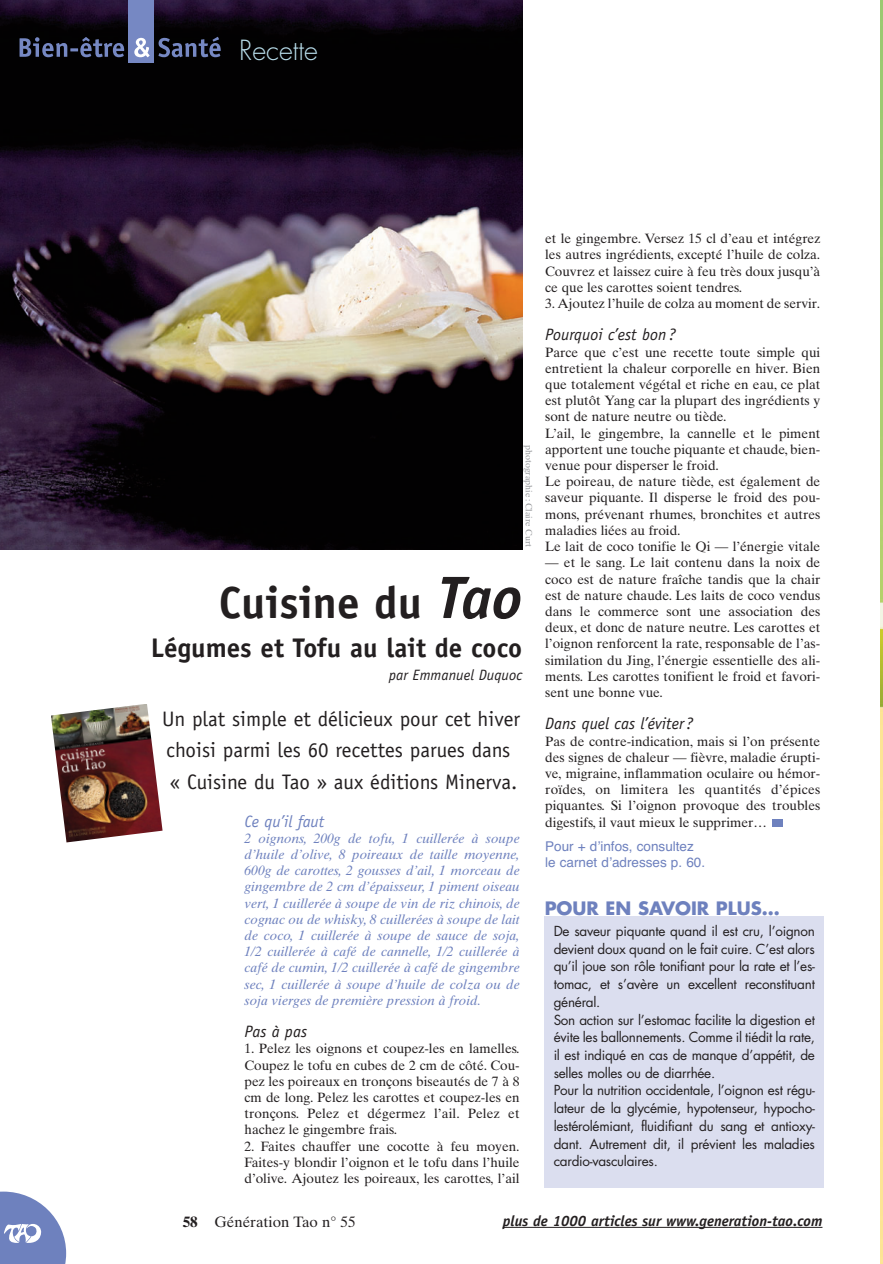
<style>
.page{position:relative;width:883px;height:1264px;background:#fff}
.page>*{position:absolute;margin:0;border:0;box-sizing:border-box;transform-origin:0 0}
.t1{font:700 45px "Officina Sans";color:#231f20}
.t2{font:700 27px "Officina Sans";color:#231f20}
.t3{font:300 27px "Futura";color:#b9deec}
.t4{font:21px/31.5px "Officina Sans";color:#231f20}
.t5{font:700 18px "Futura";color:#6e81be}
.t6{font:italic 16.5px "Officina Sans";color:#231f20}
.t7{font:italic 16.5px "Officina Sans";color:#6e81be}
.t8{font:italic 700 15px "Officina Sans";color:#231f20}
.t9{font:15px "Times Ten";color:#231f20}
.t10{font:italic 15px "Officina Sans";color:#231f20}
.t11{font:13.5px/16.2px "Times Ten";color:#231f20;text-align:justify}
.t12{font:13.5px/17.7px "Futura";letter-spacing:-.02em;color:#231f20}
.t13{font:italic 13.5px/16.2px "Times Ten";color:#6e81be;text-align:justify}
.t14{font:13.5px/16.2px "Helvetica";color:#6e81be}
.t15{font:9px "Times Ten";color:#939598}
.s1{font-style:italic;font-size:60px}
.s2{font-weight:700}
</style>
<div class="page">
<div style="left:771px;top:819px;width:11px;height:7px;background:#6e81be"></div>
<img style="left:0;top:0;width:522px;height:549px">
<svg style="left:0;top:1191px;width:66px;height:73px"></svg>
<div style="left:129px;top:0;width:25px;height:62px;background:#7688c3"></div>
<svg style="left:20px;top:37px;width:104px;height:20px;background:#2e354c"></svg>
<svg style="left:134px;top:38px;width:15px;height:19px"></svg>
<svg style="left:158px;top:37px;width:63px;height:20px"></svg>
<hr style="left:502px;top:1227px;width:320px;height:1px;background:#231f20">
<img style="left:880px;top:0;width:2px;height:1264px">
<div style="left:544px;top:916px;width:279px;height:271px;background:#dbdeef"></div>
<img style="left:51px;top:704px;width:111px;height:138px">
<p class="t3" style="left:239px;top:38px;width:80px">Recette</p>
<p class="t15" style="left:532px;top:445px;width:104px;rotate:90deg">photographie : Claire Curt</p>
<p class="t1" style="left:218px;top:585px;width:305px">Cuisine du <span class="s1">Tao</span></p>
<p class="t2" style="left:151px;top:637px;width:373px">Légumes et Tofu au lait de coco</p>
<p class="t10" style="left:389px;top:669px;width:135px">par Emmanuel Duquoc</p>
<p class="t4" style="left:162px;top:704px;width:359px">Un plat simple et délicieux pour cet hiver choisi parmi les 60 recettes parues dans « Cuisine du Tao » aux éditions Minerva.</p>
<p class="t7" style="left:244px;top:814px;width:81px">Ce qu’il faut</p>
<p class="t13" style="left:244px;top:831px;width:276px">2 oignons, 200g de tofu, 1 cuillerée à soupe d’huile d’olive, 8 poireaux de taille moyenne, 600g de carottes, 2 gousses d’ail, 1 morceau de gingembre de 2 cm d’épaisseur, 1 piment oiseau vert, 1 cuillerée à soupe de vin de riz chinois, de cognac ou de whisky, 8 cuillerées à soupe de lait de coco, 1 cuillerée à soupe de sauce de soja, 1/2 cuillerée à café de cannelle, 1/2 cuillerée à café de cumin, 1/2 cuillerée à café de gingembre sec, 1 cuillerée à soupe d’huile de colza ou de soja vierges de première pression à froid.</p>
<p class="t6" style="left:244px;top:1025px;width:64px">Pas à pas</p>
<p class="t11" style="left:244px;top:1042px;width:276px">1. Pelez les oignons et coupez-les en lamelles.<br>Coupez le tofu en cubes de 2 cm de côté. Cou&shy;pez les poireaux en tronçons biseautés de 7 à 8 cm de long. Pelez les carottes et coupez-les en tronçons. Pelez et dégermez l’ail. Pelez et hachez le gingembre frais.</p>
<p class="t11" style="left:244px;top:1139px;width:276px">2. Faites chauffer une cocotte à feu moyen.<br>Faites-y blondir l’oignon et le tofu dans l’huile d’olive. Ajoutez les poireaux, les carottes, l’ail</p>
<p class="t11" style="left:545px;top:232px;width:276px">et le gingembre. Versez 15 cl d’eau et intégrez les autres ingrédients, excepté l’huile de colza.<br>Couvrez et laissez cuire à feu très doux jusqu’à ce que les carottes soient tendres.</p>
<p class="t11" style="left:545px;top:297px;width:276px">3. Ajoutez l’huile de colza au moment de servir.</p>
<p class="t6" style="left:545px;top:328px;width:132px">Pourquoi c’est bon?</p>
<p class="t11" style="left:545px;top:345px;width:276px;text-align:left">Parce que c’est une recette toute simple qui entretient la chaleur corporelle en hiver. Bien que totalement végétal et riche en eau, ce plat est plutôt Yang car la plupart des ingrédients y sont de nature neutre ou tiède.<br>L’ail, le gingembre, la cannelle et le piment apportent une touche piquante et chaude, bien&shy;venue pour disperser le froid.<br>Le poireau, de nature tiède, est également de saveur piquante. Il disperse le froid des pou&shy;mons, prévenant rhumes, bronchites et autres maladies liées au froid.<br>Le lait de coco tonifie le Qi — l’énergie vitale</p>
<p class="t11" style="left:545px;top:556px;width:276px">— et le sang. Le lait contenu dans la noix de coco est de nature fraîche tandis que la chair est de nature chaude. Les laits de coco vendus dans le commerce sont une association des deux, et donc de nature neutre. Les carottes et l’oignon renforcent la rate, responsable de l’as&shy;similation du Jing, l’énergie essentielle des ali&shy;ments. Les carottes tonifient le froid et favori&shy;sent une bonne vue.</p>
<p class="t6" style="left:545px;top:717px;width:150px">Dans quel cas l’éviter?</p>
<p class="t11" style="left:545px;top:734px;width:276px">Pas de contre-indication, mais si l’on présente des signes de chaleur — fièvre, maladie érupti&shy;ve, migraine, inflammation oculaire ou hémor&shy;roïdes, on limitera les quantités d’épices piquantes. Si l’oignon provoque des troubles digestifs, il vaut mieux le supprimer…</p>
<p class="t14" style="left:545px;top:840px;width:161px">Pour + dʼinfos, consultez le carnet dʼadresses p. 60.</p>
<p class="t5" style="left:544px;top:900px;width:237px">POUR EN SAVOIR PLUS…</p>
<p class="t12" style="left:553px;top:923px;width:263px">De saveur piquante quand il est cru, l’oignon devient doux quand on le fait cuire. C’est alors qu’il joue son rôle tonifiant pour la rate et l’es&shy;tomac, et s’avère un excellent reconstituant général.<br>Son action sur l’estomac facilite la digestion et évite les ballonnements. Comme il tiédit la rate, il est indiqué en cas de manque d’appétit, de selles molles ou de diarrhée.<br>Pour la nutrition occidentale, l’oignon est régu&shy;lateur de la glycémie, hypotenseur, hypocho&shy;lestérolémiant, fluidifiant du sang et antioxy&shy;dant. Autrement dit, il prévient les maladies cardio-vasculaires.</p>
<p class="t9" style="left:183px;top:1216px;width:174px"><span class="s2">58</span> Génération Tao n° 55</p>
<p class="t8" style="left:502px;top:1215px;width:321px">plus de 1000 articles sur www.generation-tao.com</p>
</div>
